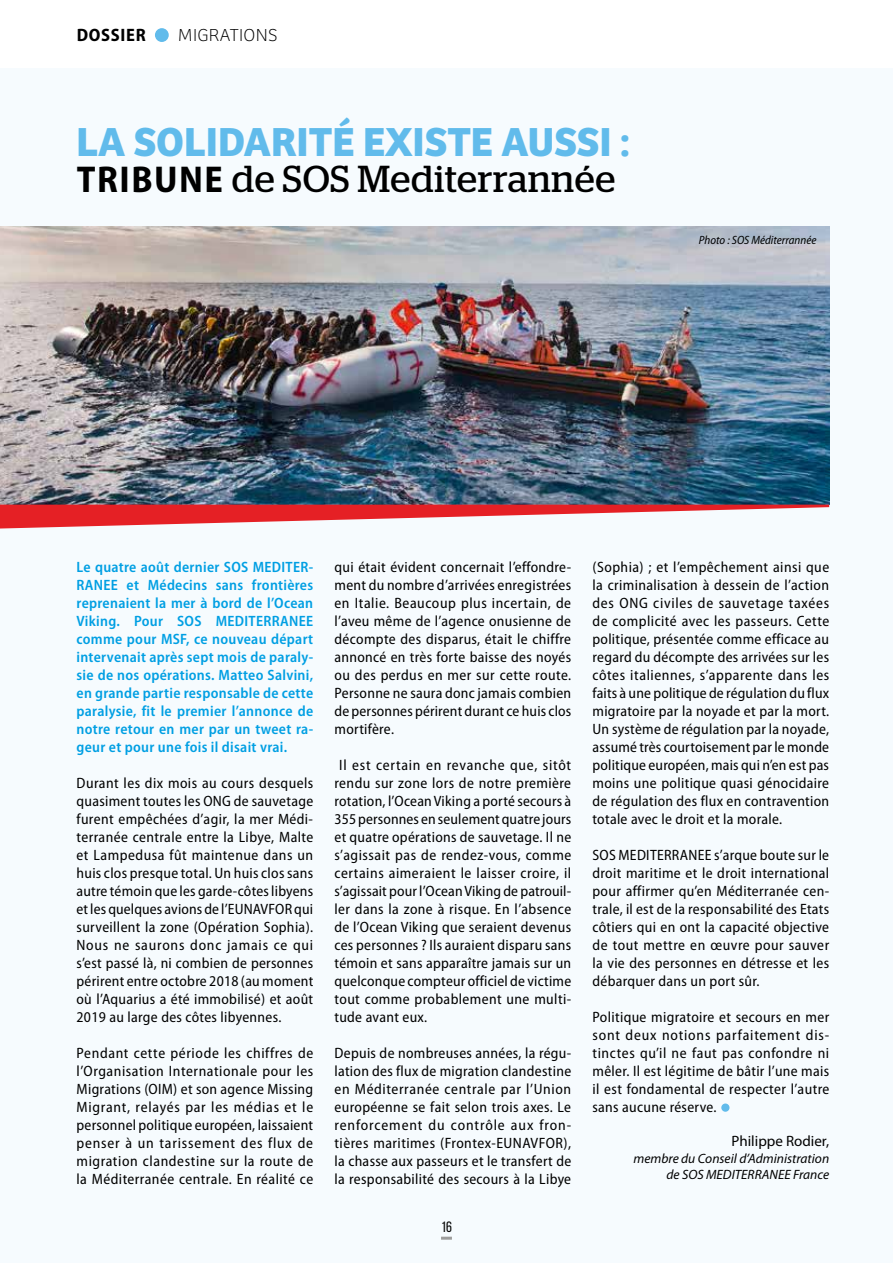
<style>
.page{position:relative;width:893px;height:1263px;background:#fff}
.page>*{position:absolute;margin:0;border:0;box-sizing:border-box;transform-origin:0 0}
.t1{font:700 42px "Bree";color:#61bbeb}
.t2{font:37.5px "Stag";letter-spacing:.02em;color:#000}
.t3{font:100 18px "Bree";letter-spacing:.02em;color:#000}
.t4{font:700 semi-condensed 18px "Myriad Pro";letter-spacing:.04em;color:#000}
.t5{font:semi-condensed 15px/18px "Myriad Pro";letter-spacing:.02em;color:#000;text-align:justify}
.t6{font:600 semi-condensed 15px/18px "Myriad Pro";letter-spacing:.02em;color:#009fe3;text-align:justify}
.t7{font:15px "Myriad Pro";color:#000}
.t8{font:15px "Bebas Neue";color:#000}
.t9{font:italic 13.5px/16.5px "Myriad Pro";color:#000;text-align:right}
.t10{font:italic semi-condensed 12px "Myriad Pro";color:#000}
.s1{font-family:"Myriad Pro";font-weight:700;font-stretch:semi-condensed}
</style>
<div class="page">
<div style="left:155px;top:28px;width:14px;height:14px;background:#61bbeb;border-radius:50%"></div>
<div style="left:0;top:68px;width:893px;height:1195px;background:#f6fbfe"></div>
<div style="left:721px;top:1103px;width:8px;height:9px;background:#61bbeb;border-radius:50%"></div>
<svg style="left:441px;top:1237px;width:11px;height:3px"></svg>
<img style="left:0;top:226px;width:829px;height:279px">
<svg style="left:0;top:505px;width:829px;height:23px"></svg>
<p class="t4" style="left:77px;top:23px;width:71px">DOSSIER</p>
<p class="t3" style="left:178px;top:25px;width:102px">MIGRATIONS</p>
<h1 class="t1" style="left:77px;top:116px;width:555px">LA SOLIDARITÉ EXISTE AUSSI :</h1>
<h2 class="t2" style="left:77px;top:157px;width:540px"><span class="s1">TRIBUNE</span> de SOS Mediterrannée</h2>
<p class="t10" style="left:699px;top:234px;width:119px">Photo : SOS Méditerrannée</p>
<p class="t6" style="left:77px;top:558px;width:238px">Le quatre août dernier SOS MEDITER-RANEE et Médecins sans frontières reprenaient la mer à bord de l’Ocean Viking. Pour SOS MEDITERRANEE comme pour MSF, ce nouveau départ intervenait après sept mois de paraly&shy;sie de nos opérations. Matteo Salvini, en grande partie responsable de cette paralysie, fit le premier l’annonce de notre retour en mer par un tweet ra&shy;geur et pour une fois il disait vrai.</p>
<p class="t5" style="left:77px;top:774px;width:238px">Durant les dix mois au cours desquels quasiment toutes les ONG de sauvetage furent empêchées d’agir, la mer Médi&shy;terranée centrale entre la Libye, Malte et Lampedusa fût maintenue dans un huis clos presque total. Un huis clos sans autre témoin que les garde-côtes libyens et les quelques avions de l’EUNAVFOR qui surveillent la zone (Opération Sophia).<br>Nous ne saurons donc jamais ce qui s’est passé là, ni combien de personnes périrent entre octobre 2018 (au moment où l’Aquarius a été immobilisé) et août 2019 au large des côtes libyennes.</p>
<p class="t5" style="left:77px;top:1044px;width:238px">Pendant cette période les chiffres de l’Organisation Internationale pour les Migrations (OIM) et son agence Missing Migrant, relayés par les médias et le personnel politique européen, laissaient penser à un tarissement des flux de migration clandestine sur la route de la Méditerranée centrale. En réalité ce</p>
<p class="t5" style="left:334px;top:558px;width:238px">qui était évident concernait l’effondre&shy;ment du nombre d’arrivées enregistrées en Italie. Beaucoup plus incertain, de l’aveu même de l’agence onusienne de décompte des disparus, était le chiffre annoncé en très forte baisse des noyés ou des perdus en mer sur cette route.<br>Personne ne saura donc jamais combien de personnes périrent durant ce huis clos mortifère.</p>
<p class="t5" style="left:334px;top:756px;width:238px;text-indent:5px">Il est certain en revanche que, sitôt rendu sur zone lors de notre première rotation, l’Ocean Viking a porté secours à 355 personnes en seulement quatre jours et quatre opérations de sauvetage. Il ne s’agissait pas de rendez-vous, comme certains aimeraient le laisser croire, il s’agissait pour l’Ocean Viking de patrouil&shy;ler dans la zone à risque. En l’absence de l’Ocean Viking que seraient devenus ces personnes ? Ils auraient disparu sans témoin et sans apparaître jamais sur un quelconque compteur officiel de victime tout comme probablement une multi&shy;tude avant eux.</p>
<p class="t5" style="left:334px;top:1044px;width:238px">Depuis de nombreuses années, la régu&shy;lation des flux de migration clandestine en Méditerranée centrale par l’Union européenne se fait selon trois axes. Le renforcement du contrôle aux fron&shy;tières maritimes (Frontex-EUNAVFOR), la chasse aux passeurs et le transfert de la responsabilité des secours à la Libye</p>
<p class="t8" style="left:441px;top:1219px;width:12px">16</p>
<p class="t5" style="left:592px;top:558px;width:238px">(Sophia) ; et l’empêchement ainsi que la criminalisation à dessein de l’action des ONG civiles de sauvetage taxées de complicité avec les passeurs. Cette politique, présentée comme efficace au regard du décompte des arrivées sur les côtes italiennes, s’apparente dans les faits à une politique de régulation du flux migratoire par la noyade et par la mort.<br>Un système de régulation par la noyade, assumé très courtoisement par le monde politique européen, mais qui n’en est pas moins une politique quasi génocidaire de régulation des flux en contravention totale avec le droit et la morale.</p>
<p class="t5" style="left:592px;top:846px;width:238px">SOS MEDITERRANEE s’arque boute sur le droit maritime et le droit international pour affirmer qu’en Méditerranée cen&shy;trale, il est de la responsabilité des Etats côtiers qui en ont la capacité objective de tout mettre en œuvre pour sauver la vie des personnes en détresse et les débarquer dans un port sûr.</p>
<p class="t5" style="left:592px;top:1008px;width:238px">Politique migratoire et secours en mer sont deux notions parfaitement dis&shy;tinctes qu’il ne faut pas confondre ni mêler. Il est légitime de bâtir l’une mais il est fondamental de respecter l’autre sans aucune réserve.</p>
<p class="t7" style="left:732px;top:1132px;width:99px">Philippe Rodier,</p>
<p class="t9" style="left:633px;top:1150px;width:197px">membre du Conseil d’Administration de SOS MEDITERRANEE France</p>
</div>
